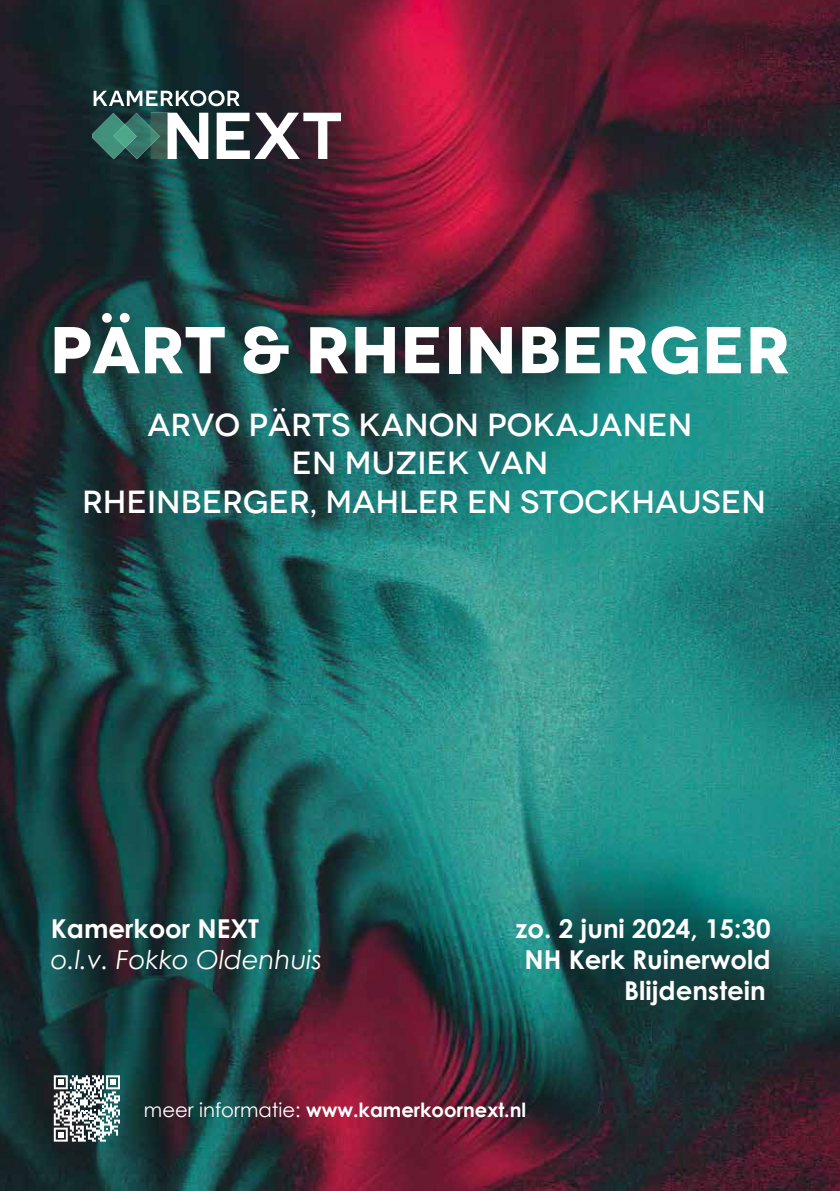
<style>
.page{position:relative;width:840px;height:1191px;background:#fff}
.page>*{position:absolute;margin:0;border:0;box-sizing:border-box;transform-origin:0 0}
.t1{font:700 expanded 66px "Novecento";color:#fff}
.t2{font:500 expanded 32px/38.4px "Novecento";color:#fff;text-align:center}
.t3{font:700 26px/31.2px "Century Gothic";color:#fff;text-align:center}
.t4{font:italic 26px "Century Gothic";color:#fff}
.t5{font:700 26px "Century Gothic Pro";color:#fff}
.t6{font:700 19.6px "Century Gothic";color:#fff}
.s1{font-weight:400}
</style>
<div class="page">
<img style="left:0;top:0;width:839px;height:1191px">
<img style="left:92px;top:113px;width:75px;height:46px">
<img style="left:151px;top:127px;width:9px;height:18px">
<img style="left:113px;top:125px;width:24px;height:23px">
<svg style="left:167px;top:113px;width:173px;height:46px"></svg>
<svg style="left:94px;top:90px;width:145px;height:16px"></svg>
<svg style="left:54px;top:1075px;width:66px;height:66px"></svg>
<h1 class="t1" style="left:50px;top:309px;width:742px">PÄRT &amp; RHEINBERGER</h1>
<p class="t2" style="left:82px;top:405px;width:685px">ARVO PÄRTS KANON POKAJANEN<br>EN MUZIEK VAN<br>RHEINBERGER, MAHLER EN STOCKHAUSEN</p>
<p class="t3" style="left:51px;top:912px;width:209px">Kamerkoor NEXT</p>
<p class="t4" style="left:51px;top:942px;width:272px">o.l.v. Fokko Oldenhuis</p>
<p class="t3" style="left:515px;top:912px;width:256px">zo. 2 juni 2024, 15:30<br>NH Kerk Ruinerwold</p>
<p class="t5" style="left:623px;top:974px;width:143px">Blijdenstein</p>
<p class="t6" style="left:144px;top:1094px;width:383px"><span class="s1">meer informatie:</span> www.kamerkoornext.nl</p>
</div>
